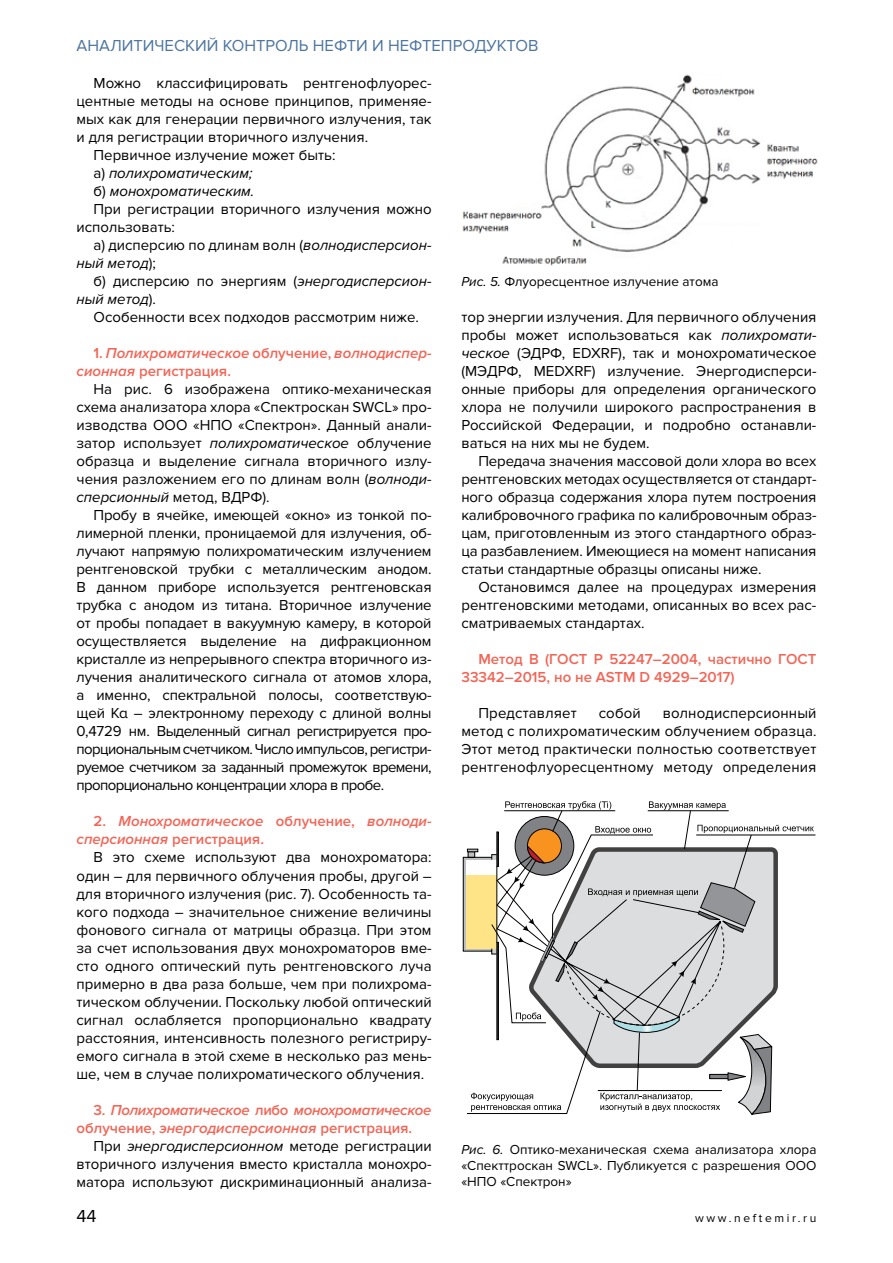
<style>
.page{position:relative;width:893px;height:1263px;background:#fff}
.page>*{position:absolute;margin:0;border:0;box-sizing:border-box;transform-origin:0 0}
.t1{font:18px "Proxima Nova";color:#000}
.t2{font:16.5px "Proxima Nova";color:#4d75a0}
.t3{font:15px/18px "Proxima Nova";color:#000;text-align:justify}
.t4{font:italic 600 15px/18px "Proxima Nova";color:#f26657}
.t5{font:italic 600 15px/18px "Proxima Nova";letter-spacing:-.02em;color:#f26657}
.t6{font:600 15px/18px "Proxima Nova";color:#f26657}
.t7{font:italic 15px "Proxima Nova";color:#000}
.t8{font:13.5px/16.2px "Proxima Nova";color:#000;text-align:justify}
.t9{font:12px "Proxima Nova";letter-spacing:.22em;color:#000}
.s1{font-style:normal}
.s2{font-style:italic}
</style>
<div class="page">
<img style="left:462px;top:74px;width:356px;height:192px">
<hr style="left:696px;top:834px;width:119px;height:1px;background:#000">
<svg style="left:462px;top:801px;width:352px;height:314px"></svg>
<p class="t2" style="left:77px;top:36px;width:463px">АНАЛИТИЧЕСКИЙ КОНТРОЛЬ НЕФТИ И НЕФТЕПРОДУКТОВ</p>
<p class="t3" style="left:94px;top:75px;width:340px">Можно классифицировать рентгенофлуорес-</p>
<p class="t3" style="left:77px;top:93px;width:357px">центные методы на основе принципов, применяе-</p>
<p class="t3" style="left:77px;top:111px;width:357px">мых как для генерации первичного излучения, так</p>
<p class="t3" style="left:77px;top:129px;width:293px">и для регистрации вторичного излучения.</p>
<p class="t3" style="left:94px;top:147px;width:243px">Первичное излучение может быть:</p>
<p class="t7" style="left:94px;top:165px;width:160px"><span class="s1">а)</span> полихроматическим;</p>
<p class="t7" style="left:94px;top:183px;width:162px"><span class="s1">б)</span> монохроматическим.</p>
<p class="t3" style="left:94px;top:201px;width:340px">При регистрации вторичного излучения можно</p>
<p class="t3" style="left:77px;top:219px;width:100px">использовать:</p>
<p class="t3" style="left:94px;top:237px;width:340px">а) дисперсию по длинам волн (<span class="s2">волнодисперсион-</span></p>
<p class="t7" style="left:77px;top:255px;width:81px">ный метод<span class="s1">);</span></p>
<p class="t3" style="left:94px;top:273px;width:340px">б) дисперсию по энергиям (<span class="s2">энергодисперсион-</span></p>
<p class="t7" style="left:77px;top:291px;width:81px">ный метод<span class="s1">).</span></p>
<p class="t3" style="left:94px;top:309px;width:327px">Особенности всех подходов рассмотрим ниже.</p>
<p class="t4" style="left:77px;top:345px;width:357px;text-indent:17px"><span class="s1">1.</span> Полихроматическое <span class="s1">облучение,</span> волнодиспер&shy;сионная <span class="s1">регистрация.</span></p>
<p class="t3" style="left:77px;top:381px;width:357px;text-indent:17px">На рис. 6 изображена оптико-механическая схема анализатора хлора «Спектроскан SWCL» про&shy;изводства ООО «НПО «Спектрон». Данный анали&shy;затор использует <span class="s2">полихроматическое</span> облучение образца и выделение сигнала вторичного излу&shy;чения разложением его по длинам волн (<span class="s2">волноди&shy;сперсионный</span> метод, ВДРФ).</p>
<p class="t3" style="left:77px;top:507px;width:357px;text-indent:17px">Пробу в ячейке, имеющей «окно» из тонкой по&shy;лимерной пленки, проницаемой для излучения, об&shy;лучают напрямую полихроматическим излучением рентгеновской трубки с металлическим анодом.<br>В данном приборе используется рентгеновская трубка с анодом из титана. Вторичное излучение от пробы попадает в вакуумную камеру, в которой осуществляется выделение на дифракционном кристалле из непрерывного спектра вторичного из&shy;лучения аналитического сигнала от атомов хлора, а именно, спектральной полосы, соответствую&shy;щей Kα – электронному переходу с длиной волны 0,4729 нм. Выделенный сигнал регистрируется про&shy;порциональным счетчиком. Число импульсов, регистри&shy;руемое счетчиком за заданный промежуток времени, пропорционально концентрации хлора в пробе.</p>
<p class="t4" style="left:77px;top:813px;width:357px;text-indent:17px"><span class="s1">2.</span> Монохроматическое <span class="s1">облучение,</span> волноди&shy;сперсионная <span class="s1">регистрация.</span></p>
<p class="t3" style="left:77px;top:849px;width:357px;text-indent:17px">В это схеме используют два монохроматора: один – для первичного облучения пробы, другой – для вторичного излучения (рис. 7). Особенность та&shy;кого подхода – значительное снижение величины фонового сигнала от матрицы образца. При этом за счет использования двух монохроматоров вме&shy;сто одного оптический путь рентгеновского луча примерно в два раза больше, чем при полихрома&shy;тическом облучении. Поскольку любой оптический сигнал ослабляется пропорционально квадрату расстояния, интенсивность полезного регистриру&shy;емого сигнала в этой схеме в несколько раз мень&shy;ше, чем в случае полихроматического облучения.</p>
<p class="t5" style="left:77px;top:1101px;width:357px;text-indent:17px"><span class="s1">3.</span> Полихроматическое <span class="s1">либо</span> монохроматическое <span class="s1">облучение,</span> энергодисперсионная <span class="s1">регистрация.</span></p>
<p class="t3" style="left:77px;top:1137px;width:357px;text-indent:17px">При <span class="s2">энергодисперсионном</span> методе регистрации вторичного излучения вместо кристалла монохро&shy;матора используют дискриминационный анализа-</p>
<p class="t8" style="left:461px;top:273px;width:259px"><span class="s2">Рис. 5.</span> Флуоресцентное излучение атома</p>
<p class="t3" style="left:461px;top:309px;width:357px">тор энергии излучения. Для первичного облучения пробы может использоваться как <span class="s2">полихромати&shy;ческое</span> (ЭДРФ, EDXRF), так и монохроматическое (МЭДРФ, MEDXRF) излучение. Энергодисперси&shy;онные приборы для определения органического хлора не получили широкого распространения в Российской Федерации, и подробно останавли&shy;ваться на них мы не будем.</p>
<p class="t3" style="left:461px;top:453px;width:357px;text-indent:17px">Передача значения массовой доли хлора во всех рентгеновских методах осуществляется от стандарт&shy;ного образца содержания хлора путем построения калибровочного графика по калибровочным образ&shy;цам, приготовленным из этого стандартного образ&shy;ца разбавлением. Имеющиеся на момент написания статьи стандартные образцы описаны ниже.</p>
<p class="t3" style="left:461px;top:579px;width:357px;text-indent:17px">Остановимся далее на процедурах измерения рентгеновскими методами, описанных во всех рас&shy;сматриваемых стандартах.</p>
<p class="t6" style="left:461px;top:651px;width:357px;text-indent:17px">Метод В (ГОСТ Р 52247–2004, частично ГОСТ<br>33342–2015, но не ASTM D 4929–2017)</p>
<p class="t3" style="left:478px;top:705px;width:100px">Представляет</p>
<p class="t3" style="left:599px;top:705px;width:44px">собой</p>
<p class="t3" style="left:461px;top:705px;width:357px;text-indent:201px">волнодисперсионный метод с полихроматическим облучением образца.<br>Этот метод практически полностью соответствует рентгенофлуоресцентному методу определения</p>
<p class="t8" style="left:461px;top:1141px;width:357px"><span class="s2">Рис. 6.</span> Оптико-механическая схема анализатора хлора «Спекттроскан SWCL». Публикуется с разрешения ООО «НПО «Спектрон»</p>
<p class="t1" style="left:77px;top:1205px;width:22px">44</p>
<p class="t9" style="left:695px;top:1211px;width:123px">www.neftemir.ru</p>
</div>
